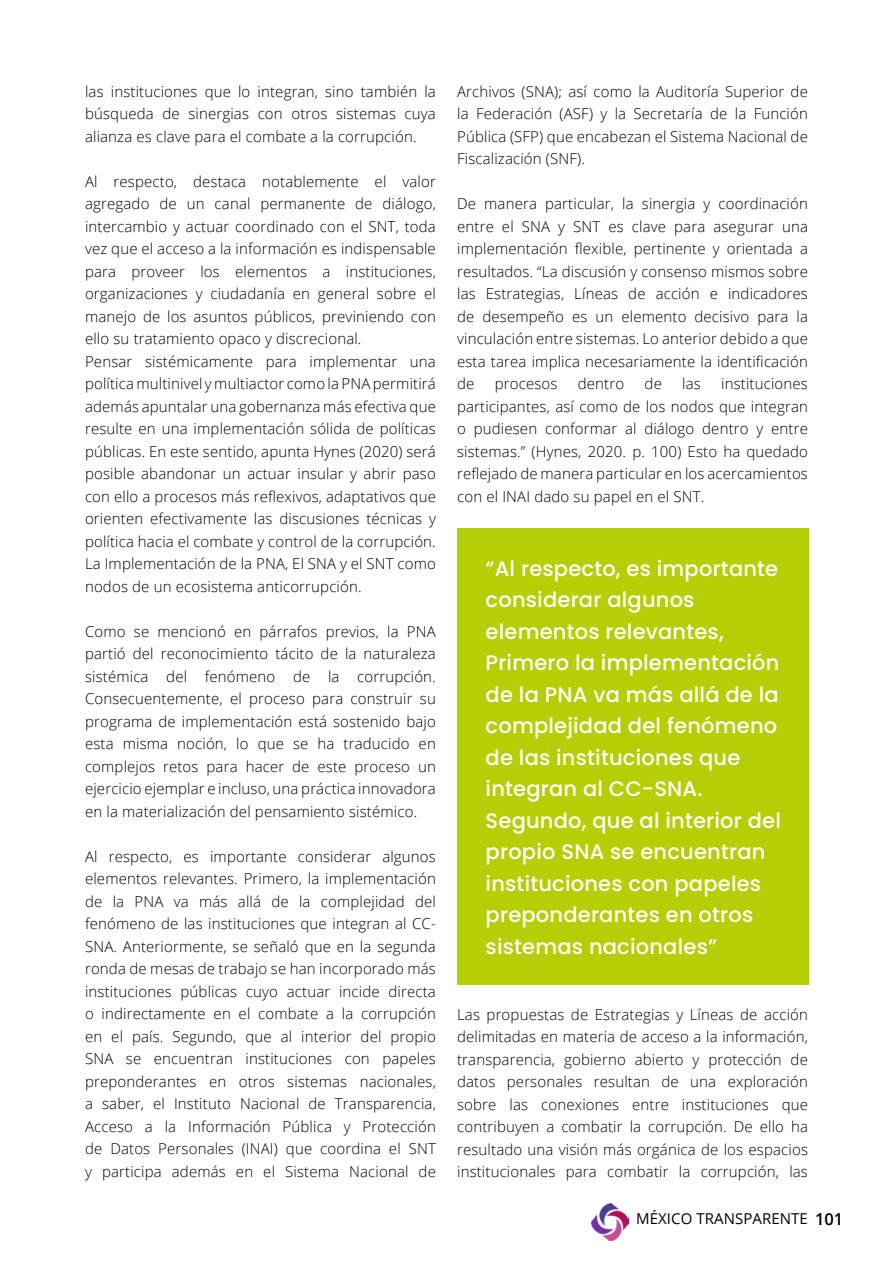
<style>
.page{position:relative;width:893px;height:1263px;background:#fff}
.page>*{position:absolute;margin:0;border:0;box-sizing:border-box;transform-origin:0 0}
.t1{font:500 21px/31.5px "Poppins";letter-spacing:.01em;color:#fff}
.t2{font:300 15px/22.5px "Open Sans";letter-spacing:.01em;color:#000;text-align:justify}
.t3{font:15px "Open Sans";letter-spacing:.005em;color:#000}
.s1{font-weight:600;font-size:16.5px}
</style>
<div class="page">
<img style="left:591px;top:1203px;width:38px;height:37px">
<div style="left:457px;top:528px;width:351px;height:456px;background:#b5ce06"></div>
<p class="t2" style="left:85px;top:79px;width:352px">las instituciones que lo integran, sino también la búsqueda de sinergias con otros sistemas cuya alianza es clave para el combate a la corrupción.</p>
<p class="t2" style="left:85px;top:169px;width:352px;text-align:left">Al respecto, destaca notablemente el valor agregado de un canal permanente de diálogo, intercambio y actuar coordinado con el SNT, toda vez que el acceso a la información es indispensable para proveer los elementos a instituciones, organizaciones y ciudadanía en general sobre el manejo de los asuntos públicos, previniendo con ello su tratamiento opaco y discrecional.<br>Pensar sistémicamente para implementar una política multinivel y multiactor como la PNA permitirá además apuntalar una gobernanza más efectiva que resulte en una implementación sólida de políticas públicas. En este sentido, apunta Hynes (2020) será posible abandonar un actuar insular y abrir paso con ello a procesos más reflexivos, adaptativos que orienten efectivamente las discusiones técnicas y política hacia el combate y control de la corrupción.<br>La Implementación de la PNA, El SNA y el SNT como nodos de un ecosistema anticorrupción.</p>
<p class="t2" style="left:85px;top:619px;width:352px">Como se mencionó en párrafos previos, la PNA partió del reconocimiento tácito de la naturaleza sistémica del fenómeno de la corrupción.<br>Consecuentemente, el proceso para construir su programa de implementación está sostenido bajo esta misma noción, lo que se ha traducido en complejos retos para hacer de este proceso un ejercicio ejemplar e incluso, una práctica innovadora en la materialización del pensamiento sistémico.</p>
<p class="t2" style="left:85px;top:844px;width:352px">Al respecto, es importante considerar algunos elementos relevantes. Primero, la implementación de la PNA va más allá de la complejidad del fenómeno de las instituciones que integran al CC-SNA. Anteriormente, se señaló que en la segunda ronda de mesas de trabajo se han incorporado más instituciones públicas cuyo actuar incide directa o indirectamente en el combate a la corrupción en el país. Segundo, que al interior del propio SNA se encuentran instituciones con papeles preponderantes en otros sistemas nacionales, a saber, el Instituto Nacional de Transparencia, Acceso a la Información Pública y Protección de Datos Personales (INAI) que coordina el SNT y participa además en el Sistema Nacional de</p>
<p class="t2" style="left:457px;top:79px;width:352px">Archivos (SNA); así como la Auditoría Superior de la Federación (ASF) y la Secretaría de la Función Pública (SFP) que encabezan el Sistema Nacional de Fiscalización (SNF).</p>
<p class="t2" style="left:457px;top:192px;width:352px">De manera particular, la sinergia y coordinación entre el SNA y SNT es clave para asegurar una implementación flexible, pertinente y orientada a resultados. “La discusión y consenso mismos sobre las Estrategias, Líneas de acción e indicadores de desempeño es un elemento decisivo para la vinculación entre sistemas. Lo anterior debido a que esta tarea implica necesariamente la identificación de</p>
<p class="t2" style="left:495px;top:372px;width:64px">procesos</p>
<p class="t2" style="left:578px;top:372px;width:48px">dentro</p>
<p class="t2" style="left:645px;top:372px;width:19px">de</p>
<p class="t2" style="left:682px;top:372px;width:20px">las</p>
<p class="t2" style="left:457px;top:372px;width:352px;text-indent:264px">instituciones participantes, así como de los nodos que integran o pudiesen conformar al diálogo dentro y entre sistemas.” (Hynes, 2020. p. 100) Esto ha quedado reflejado de manera particular en los acercamientos con el INAI dado su papel en el SNT.</p>
<p class="t1" style="left:486px;top:553px;width:297px">“Al respecto, es importante considerar algunos elementos relevantes,<br>Primero la implementación de la PNA va más allá de la complejidad del fenómeno de las instituciones que integran al CC-SNA.<br>Segundo, que al interior del propio SNA se encuentran instituciones con papeles preponderantes en otros sistemas nacionales”</p>
<p class="t2" style="left:457px;top:1002px;width:352px">Las propuestas de Estrategias y Líneas de acción delimitadas en materia de acceso a la información, transparencia, gobierno abierto y protección de datos personales resultan de una exploración sobre las conexiones entre instituciones que contribuyen a combatir la corrupción. De ello ha resultado una visión más orgánica de los espacios institucionales para combatir la corrupción, las</p>
<p class="t3" style="left:636px;top:1208px;width:209px">MÉXICO TRANSPARENTE <span class="s1">101</span></p>
</div>
